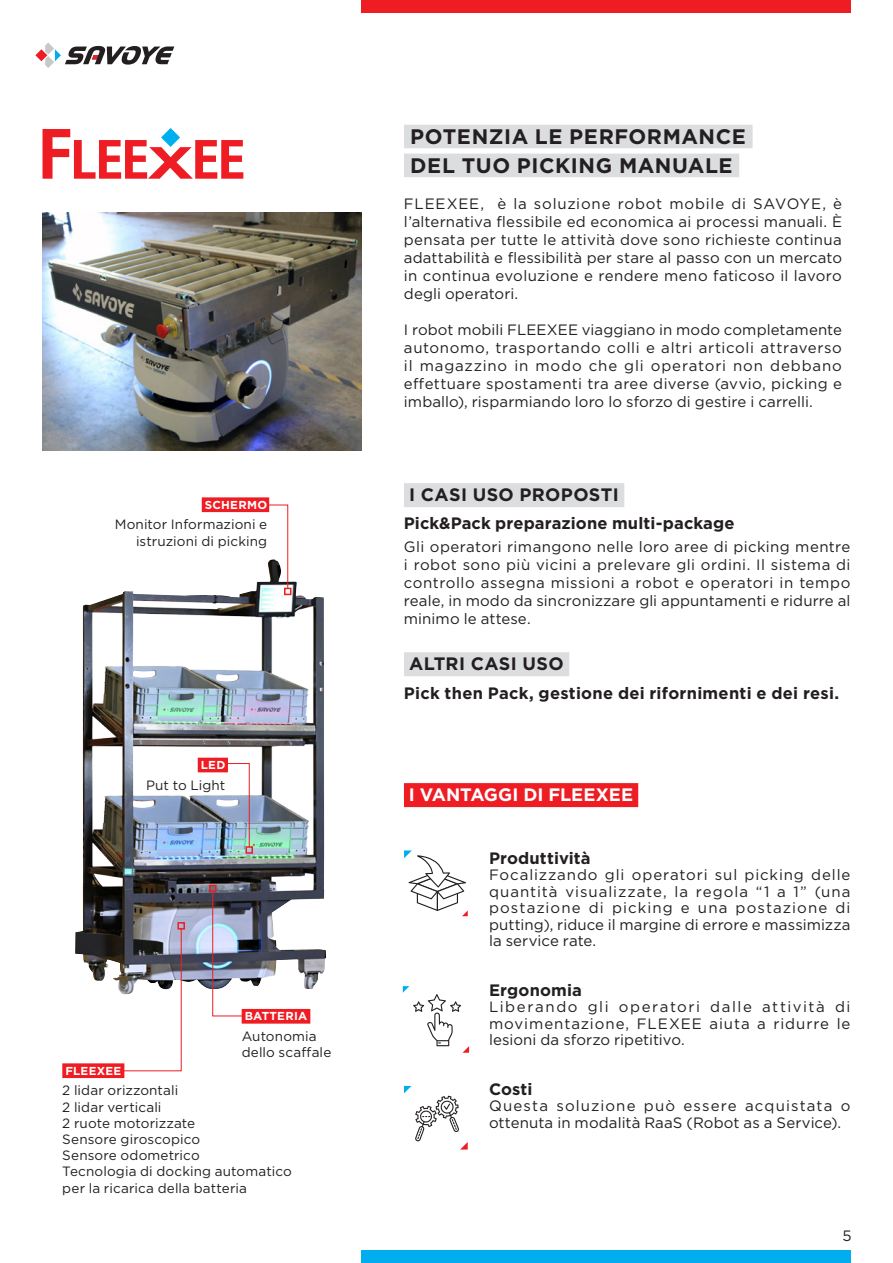
<style>
.page{position:relative;width:893px;height:1263px;background:#fff}
.page>*{position:absolute;margin:0;border:0;box-sizing:border-box;transform-origin:0 0}
.t1{font:700 21px/28.8px "Gotham";letter-spacing:.025em;color:#231f20}
.t2{font:700 18px "Gotham";letter-spacing:.02em;color:#231f20}
.t3{font:700 18px "Gotham";color:#fff}
.t4{font:700 16.5px "Gotham";letter-spacing:.01em;color:#231f20}
.t5{font:15px/18px "Gotham";letter-spacing:.01em;color:#231f20;text-align:justify}
.t6{font:15px/16.5px "Gotham";letter-spacing:.045em;color:#231f20}
.t7{font:13.5px/16.2px "Gotham";letter-spacing:.01em;color:#231f20}
.t8{font:700 11.55px "Gotham";letter-spacing:.025em;color:#fff}
</style>
<div class="page">
<img style="left:43px;top:213px;width:318px;height:238px">
<svg style="left:404px;top:850px;width:64px;height:66px"></svg>
<svg style="left:403px;top:986px;width:66px;height:67px"></svg>
<svg style="left:404px;top:1086px;width:64px;height:63px"></svg>
<div style="left:404px;top:783px;width:234px;height:24px;background:#ee1d23"></div>
<div style="left:404px;top:125px;width:349px;height:23px;background:#dcdddf"></div>
<div style="left:404px;top:154px;width:335px;height:23px;background:#dcdddf"></div>
<svg style="left:35px;top:43px;width:139px;height:25px"></svg>
<div style="left:361px;top:0;width:489px;height:13px;background:#ee1d23"></div>
<div style="left:361px;top:1250px;width:489px;height:13px;background:#00aeef"></div>
<svg style="left:43px;top:128px;width:200px;height:51px"></svg>
<img style="left:75px;top:559px;width:251px;height:430px">
<svg style="left:227px;top:504px;width:61px;height:85px"></svg>
<div style="left:284px;top:588px;width:7px;height:7px;border:2px solid #ee1d23"></div>
<img style="left:212px;top:891px;width:42px;height:126px">
<div style="left:209px;top:885px;width:7px;height:7px;border:2px solid #ee1d23"></div>
<img style="left:198px;top:763px;width:52px;height:85px">
<div style="left:245px;top:846px;width:8px;height:8px;border:2px solid #ee1d23"></div>
<svg style="left:112px;top:928px;width:70px;height:143px"></svg>
<div style="left:177px;top:922px;width:8px;height:7px;border:2px solid #ee1d23"></div>
<div style="left:62px;top:1063px;width:62px;height:15px;background:#ee1d23"></div>
<div style="left:242px;top:1009px;width:68px;height:15px;background:#ee1d23"></div>
<div style="left:404px;top:483px;width:220px;height:24px;background:#dcdddf"></div>
<div style="left:404px;top:652px;width:165px;height:24px;background:#dcdddf"></div>
<div style="left:202px;top:497px;width:67px;height:15px;background:#ee1d23"></div>
<div style="left:198px;top:758px;width:30px;height:14px;background:#ee1d23"></div>
<p class="t8" style="left:205px;top:497px;width:64px">SCHERMO</p>
<p class="t7" style="left:115px;top:516px;width:154px;text-align:right">Monitor Informazioni e istruzioni di picking</p>
<p class="t8" style="left:201px;top:757px;width:26px">LED</p>
<p class="t7" style="left:146px;top:776px;width:81px">Put to Light</p>
<p class="t8" style="left:245px;top:1009px;width:64px">BATTERIA</p>
<p class="t7" style="left:242px;top:1028px;width:91px">Autonomia dello scaffale</p>
<p class="t8" style="left:65px;top:1063px;width:57px">FLEEXEE</p>
<p class="t7" style="left:62px;top:1082px;width:118px">2 lidar orizzontali</p>
<p class="t7" style="left:62px;top:1098px;width:101px">2 lidar verticali</p>
<p class="t7" style="left:62px;top:1114px;width:134px">2 ruote motorizzate</p>
<p class="t7" style="left:62px;top:1131px;width:139px">Sensore giroscopico</p>
<p class="t7" style="left:62px;top:1147px;width:139px">Sensore odometrico</p>
<p class="t7" style="left:62px;top:1163px;width:231px">Tecnologia di docking automatico per la ricarica della batteria</p>
<p class="t1" style="left:410px;top:122px;width:337px">POTENZIA LE PERFORMANCE<br>DEL TUO PICKING MANUALE</p>
<p class="t5" style="left:404px;top:195px;width:440px">FLEEXEE, è la soluzione robot mobile di SAVOYE, è l’alternativa flessibile ed economica ai processi manuali. È pensata per tutte le attività dove sono richieste continua adattabilità e flessibilità per stare al passo con un mercato in continua evoluzione e rendere meno faticoso il lavoro degli operatori.</p>
<p class="t5" style="left:404px;top:321px;width:439px">I robot mobili FLEEXEE viaggiano in modo completamente autonomo, trasportando colli e altri articoli attraverso il magazzino in modo che gli operatori non debbano effettuare spostamenti tra aree diverse (avvio, picking e imballo), risparmiando loro lo sforzo di gestire i carrelli.</p>
<p class="t2" style="left:409px;top:483px;width:211px">I CASI USO PROPOSTI</p>
<p class="t4" style="left:404px;top:513px;width:332px">Pick&amp;Pack preparazione multi-package</p>
<p class="t5" style="left:404px;top:537px;width:448px">Gli operatori rimangono nelle loro aree di picking mentre i robot sono più vicini a prelevare gli ordini. Il sistema di controllo assegna missioni a robot e operatori in tempo reale, in modo da sincronizzare gli appuntamenti e ridurre al minimo le attese.</p>
<p class="t2" style="left:409px;top:652px;width:156px">ALTRI CASI USO</p>
<p class="t4" style="left:404px;top:682px;width:437px">Pick then Pack, gestione dei rifornimenti e dei resi.</p>
<p class="t3" style="left:409px;top:783px;width:226px">I VANTAGGI DI FLEEXEE</p>
<p class="t4" style="left:489px;top:847px;width:103px">Produttività</p>
<p class="t5" style="left:489px;top:866px;width:363px;line-height:16.5px">Focalizzando gli operatori sul picking delle quantità visualizzate, la regola “1 a 1” (una postazione di picking e una postazione di putting), riduce il margine di errore e massimizza la service rate.</p>
<p class="t4" style="left:489px;top:979px;width:94px">Ergonomia</p>
<p class="t5" style="left:489px;top:998px;width:363px;line-height:16.5px">Liberando gli operatori dalle attività di movimentazione, FLEXEE aiuta a ridurre le lesioni da sforzo ripetitivo.</p>
<p class="t4" style="left:489px;top:1078px;width:45px">Costi</p>
<p class="t6" style="left:489px;top:1097px;width:363px">Questa soluzione può essere acquistata o ottenuta in modalità RaaS (Robot as a Service).</p>
<p class="t5" style="left:842px;top:1226px;width:11px">5</p>
</div>
